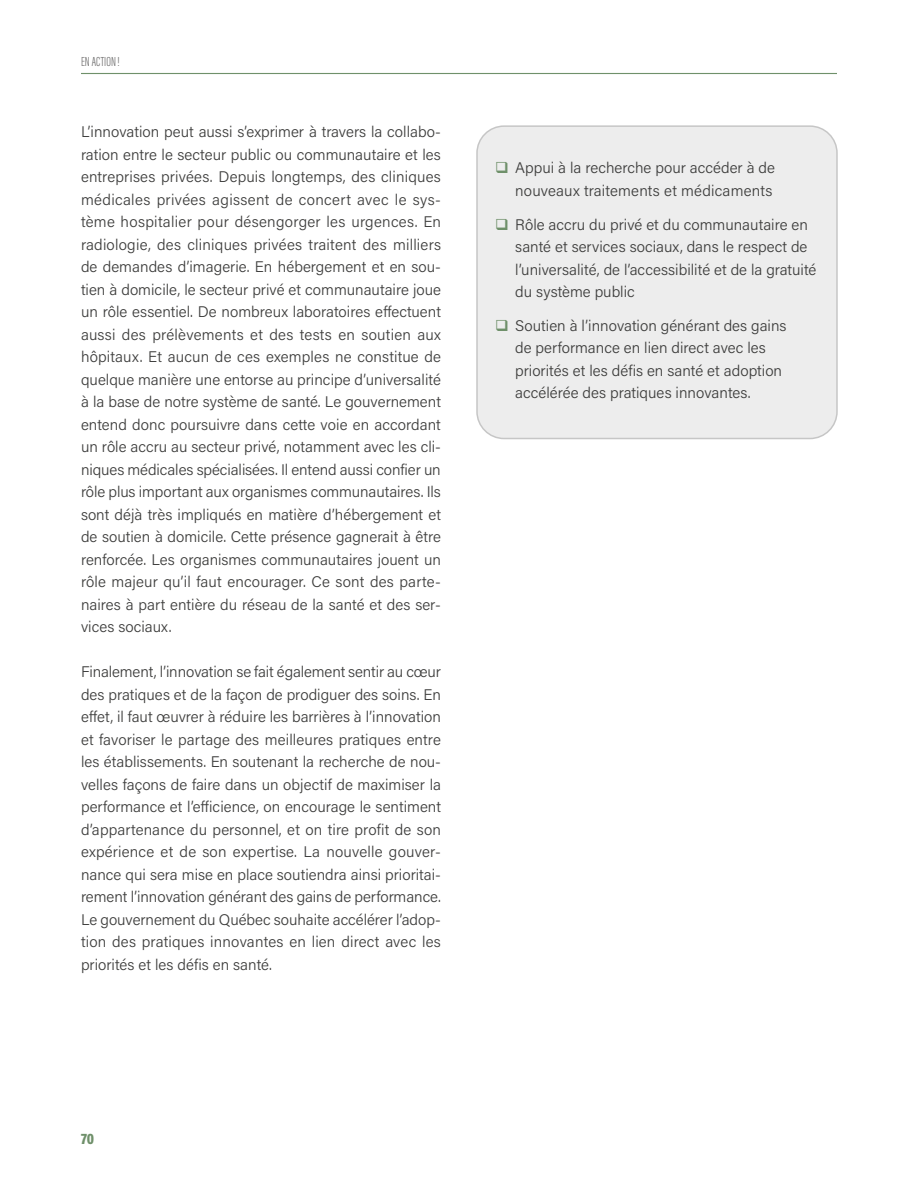
<style>
.page{position:relative;width:918px;height:1188px;background:#fff}
.page>*{position:absolute;margin:0;border:0;box-sizing:border-box;transform-origin:0 0}
.t1{font:15.3px/22.5px "Acumin Variable Concept";color:#3c3c3b}
.t2{font:15px "Acumin Variable Concept";color:#6f906a}
.t3{font:13.5px "Acumin Variable Concept";letter-spacing:.005em;color:#706f6f}
</style>
<div class="page">
<div style="left:477px;top:126px;width:360px;height:313px;background:#ededed;border-radius:27px"></div>
<div style="left:476px;top:125px;width:362px;height:314px;border:2px solid #c6c6c6;border-radius:27px"></div>
<hr style="left:81px;top:73px;width:756px;height:1px;background:#6f906a">
<p class="t3" style="left:81px;top:52px;width:40px">EN ACTION!</p>
<p class="t1" style="left:81px;top:120px;width:362px;text-align:justify">L’innovation peut aussi s’exprimer à travers la collabo&shy;ration entre le secteur public ou communautaire et les entreprises privées. Depuis longtemps, des cliniques médicales privées agissent de concert avec le sys&shy;tème hospitalier pour désengorger les urgences. En radiologie, des cliniques privées traitent des milliers de demandes d’imagerie. En hébergement et en sou&shy;tien à domicile, le secteur privé et communautaire joue un rôle essentiel. De nombreux laboratoires effectuent aussi des prélèvements et des tests en soutien aux hôpitaux. Et aucun de ces exemples ne constitue de quelque manière une entorse au principe d’universalité à la base de notre système de santé. Le gouvernement entend donc poursuivre dans cette voie en accordant un rôle accru au secteur privé, notamment avec les cli&shy;niques médicales spécialisées. Il entend aussi confier un rôle plus important aux organismes communautaires. Ils sont déjà très impliqués en matière d’hébergement et de soutien à domicile. Cette présence gagnerait à être renforcée. Les organismes communautaires jouent un rôle majeur qu’il faut encourager. Ce sont des parte&shy;naires à part entière du réseau de la santé et des ser&shy;vices sociaux.</p>
<p class="t1" style="left:81px;top:660px;width:362px;text-align:justify">Finalement, l’innovation se fait également sentir au cœur des pratiques et de la façon de prodiguer des soins. En effet, il faut œuvrer à réduire les barrières à l’innovation et favoriser le partage des meilleures pratiques entre les établissements. En soutenant la recherche de nou&shy;velles façons de faire dans un objectif de maximiser la performance et l’efficience, on encourage le sentiment d’appartenance du personnel, et on tire profit de son expérience et de son expertise. La nouvelle gouver&shy;nance qui sera mise en place soutiendra ainsi prioritai&shy;rement l’innovation générant des gains de performance.<br>Le gouvernement du Québec souhaite accélérer l’adop&shy;tion des pratiques innovantes en lien direct avec les priorités et les défis en santé.</p>
<p class="t2" style="left:81px;top:1128px;width:15px">70</p>
<p class="t1" style="left:515px;top:156px;width:261px">Appui à la recherche pour accéder à de nouveaux traitements et médicaments</p>
<p class="t1" style="left:515px;top:213px;width:303px">Rôle accru du privé et du communautaire en santé et services sociaux, dans le respect de l’universalité, de l’accessibilité et de la gratuité du système public</p>
<p class="t1" style="left:515px;top:314px;width:273px">Soutien à l’innovation générant des gains de performance en lien direct avec les priorités et les défis en santé et adoption accélérée des pratiques innovantes.</p>
</div>
